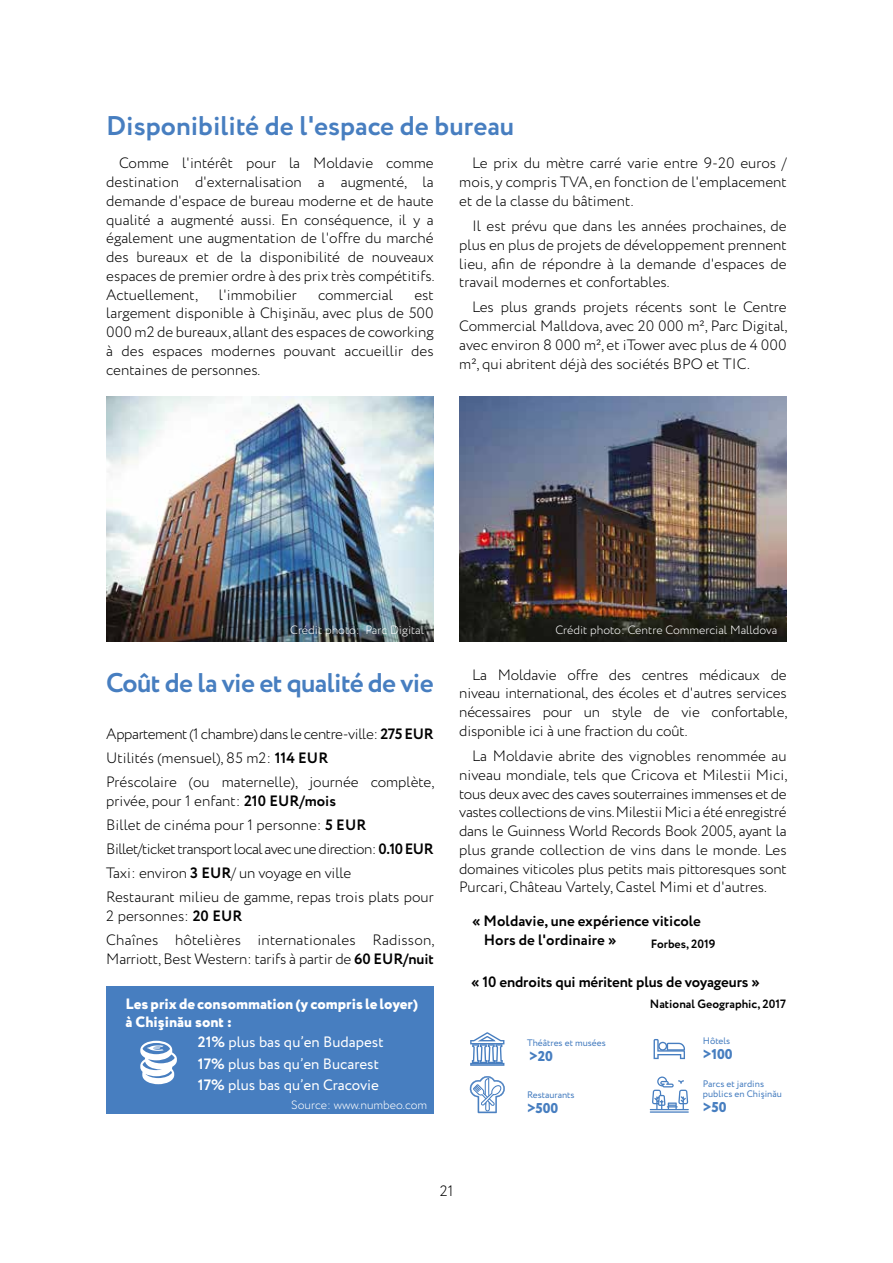
<style>
.page{position:relative;width:893px;height:1263px;background:#fff}
.page>*{position:absolute;margin:0;border:0;box-sizing:border-box;transform-origin:0 0}
.t1{font:700 27px "Circe";color:#477ec0}
.t2{font:700 27px "Circe";letter-spacing:-.025em;color:#477ec0}
.t3{font:300 15px/18.8px "Circe";color:#000;text-align:justify}
.t4{font:700 15px/18.3px "Circe";color:#000}
.t5{font:15px/21.3px "Circe";color:#fff}
.t6{font:800 15px/18px "Circe";color:#fff}
.t7{font:800 14.25px "Circe";color:#477ec0}
.t8{font:300 12px "Circe";color:#fff}
.t9{font:700 12px "Circe";color:#000}
.t10{font:9.45px "Circe";color:#477ec0}
.s1{font-weight:700}
</style>
<div class="page">
<img style="left:106px;top:396px;width:328px;height:245px">
<img style="left:459px;top:396px;width:328px;height:245px">
<div style="left:106px;top:986px;width:328px;height:128px;background:#477ec0"></div>
<svg style="left:140px;top:1041px;width:37px;height:43px"></svg>
<svg style="left:470px;top:1032px;width:34px;height:31px"></svg>
<hr style="left:470px;top:1063px;width:34px;height:3px;background:#477ec0">
<svg style="left:469px;top:1076px;width:36px;height:37px"></svg>
<hr style="left:650px;top:1111px;width:39px;height:2px;background:#477ec0">
<svg style="left:650px;top:1076px;width:39px;height:34px"></svg>
<svg style="left:654px;top:1039px;width:31px;height:20px"></svg>
<h1 class="t1" style="left:106px;top:107px;width:409px">Disponibilité de l'espace de bureau</h1>
<p class="t3" style="left:106px;top:155px;width:330px;text-indent:13px">Comme l'intérêt pour la Moldavie comme destination d'externalisation a augmenté, la demande d'espace de bureau moderne et de haute qualité a augmenté aussi. En conséquence, il y a également une augmentation de l'offre du marché des bureaux et de la disponibilité de nouveaux espaces de premier ordre à des prix très compétitifs.<br>Actuellement,</p>
<p class="t3" style="left:219px;top:286px;width:79px">l'immobilier</p>
<p class="t3" style="left:318px;top:286px;width:76px">commercial</p>
<p class="t3" style="left:106px;top:286px;width:329px;text-indent:308px">est largement disponible à Chişinău, avec plus de 500<br>000 m2 de bureaux, allant des espaces de coworking à des espaces modernes pouvant accueillir des centaines de personnes.</p>
<p class="t3" style="left:459px;top:155px;width:329px;text-indent:13px">Le prix du mètre carré varie entre 9-20 euros / mois, y compris TVA, en fonction de l'emplacement et de la classe du bâtiment.</p>
<p class="t3" style="left:459px;top:217px;width:329px;text-indent:13px">Il est prévu que dans les années prochaines, de plus en plus de projets de développement prennent lieu, afin de répondre à la demande d'espaces de travail modernes et confortables.</p>
<p class="t3" style="left:459px;top:299px;width:330px;text-indent:13px">Les plus grands projets récents sont le Centre Commercial Malldova, avec 20 000 m², Parc Digital, avec environ 8 000 m², et iTower avec plus de 4 000 m², qui abritent déjà des sociétés BPO et TIC.</p>
<p class="t8" style="left:290px;top:622px;width:136px">Crédit photo: Parc Digital</p>
<p class="t8" style="left:555px;top:622px;width:223px">Crédit photo: Centre Commercial Malldova</p>
<h1 class="t2" style="left:106px;top:664px;width:329px">Coût de la vie et qualité de vie</h1>
<p class="t3" style="left:106px;top:723px;width:330px;line-height:24px;text-align:left">Appartement (1 chambre) dans le centre-ville: <span class="s1">275 EUR<br></span>Utilités (mensuel), 85 m2: <span class="s1">114 EUR<br></span>Préscolaire (ou maternelle), journée complète,</p>
<p class="t3" style="left:106px;top:790px;width:329px;line-height:24px;text-align:left">privée, pour 1 enfant: <span class="s1">210 EUR/mois<br></span>Billet de cinéma pour 1 personne: <span class="s1">5 EUR </span>Billet/ticket transport local avec une direction: <span class="s1">0.10 EUR </span>Taxi: environ <span class="s1">3 EUR</span>/ un voyage en ville<br>Restaurant milieu de gamme, repas trois plats pour</p>
<p class="t3" style="left:106px;top:905px;width:330px;line-height:24px">2 personnes: <span class="s1">20 EUR<br></span>Chaînes hôtelières internationales Radisson,</p>
<p class="t3" style="left:106px;top:950px;width:329px">Marriott, Best Western: tarifs à partir de <span class="s1">60 EUR/nuit</span></p>
<p class="t6" style="left:126px;top:996px;width:294px">Les prix de consommation (y compris le loyer) à Chişinău sont :</p>
<p class="t5" style="left:198px;top:1032px;width:187px"><span class="s1">21%</span> plus bas qu’en Budapest<br><span class="s1">17%</span> plus bas qu’en Bucarest<br><span class="s1">17%</span> plus bas qu’en Cracovie</p>
<p class="t8" style="left:291px;top:1097px;width:137px">Source: www.numbeo.com</p>
<p class="t3" style="left:459px;top:666px;width:330px;text-indent:13px">La Moldavie offre des centres médicaux de niveau international, des écoles et d'autres services nécessaires pour un style de vie confortable, disponible ici à une fraction du coût.</p>
<p class="t3" style="left:459px;top:747px;width:330px;text-indent:13px">La Moldavie abrite des vignobles renommée au niveau mondiale, tels que Cricova et Milestii Mici, tous deux avec des caves souterraines immenses et de vastes collections de vins. Milestii Mici a été enregistré dans le Guinness World Records Book 2005, ayant la plus grande collection de vins dans le monde. Les domaines viticoles plus petits mais pittoresques sont Purcari, Château Vartely, Castel Mimi et d'autres.</p>
<p class="t4" style="left:484px;top:913px;width:219px;text-indent:-12px">« Moldavie, une expérience viticole<br>Hors de l'ordinaire »</p>
<p class="t9" style="left:651px;top:936px;width:66px">Forbes, 2019</p>
<p class="t4" style="left:471px;top:973px;width:290px">« 10 endroits qui méritent plus de voyageurs »</p>
<p class="t9" style="left:650px;top:996px;width:138px">National Geographic, 2017</p>
<p class="t10" style="left:527px;top:1036px;width:80px">Théâtres et musées</p>
<p class="t10" style="left:703px;top:1034px;width:29px">Hôtels</p>
<p class="t10" style="left:703px;top:1077px;width:63px">Parcs et jardins</p>
<p class="t10" style="left:527px;top:1088px;width:49px">Restaurants</p>
<p class="t10" style="left:703px;top:1087px;width:81px">publics en Chişinău</p>
<p class="t7" style="left:703px;top:1044px;width:31px">&gt;100</p>
<p class="t7" style="left:529px;top:1047px;width:25px">&gt;20</p>
<p class="t7" style="left:527px;top:1098px;width:33px">&gt;500</p>
<p class="t7" style="left:703px;top:1098px;width:25px">&gt;50</p>
<p class="t3" style="left:440px;top:1182px;width:15px">21</p>
</div>
